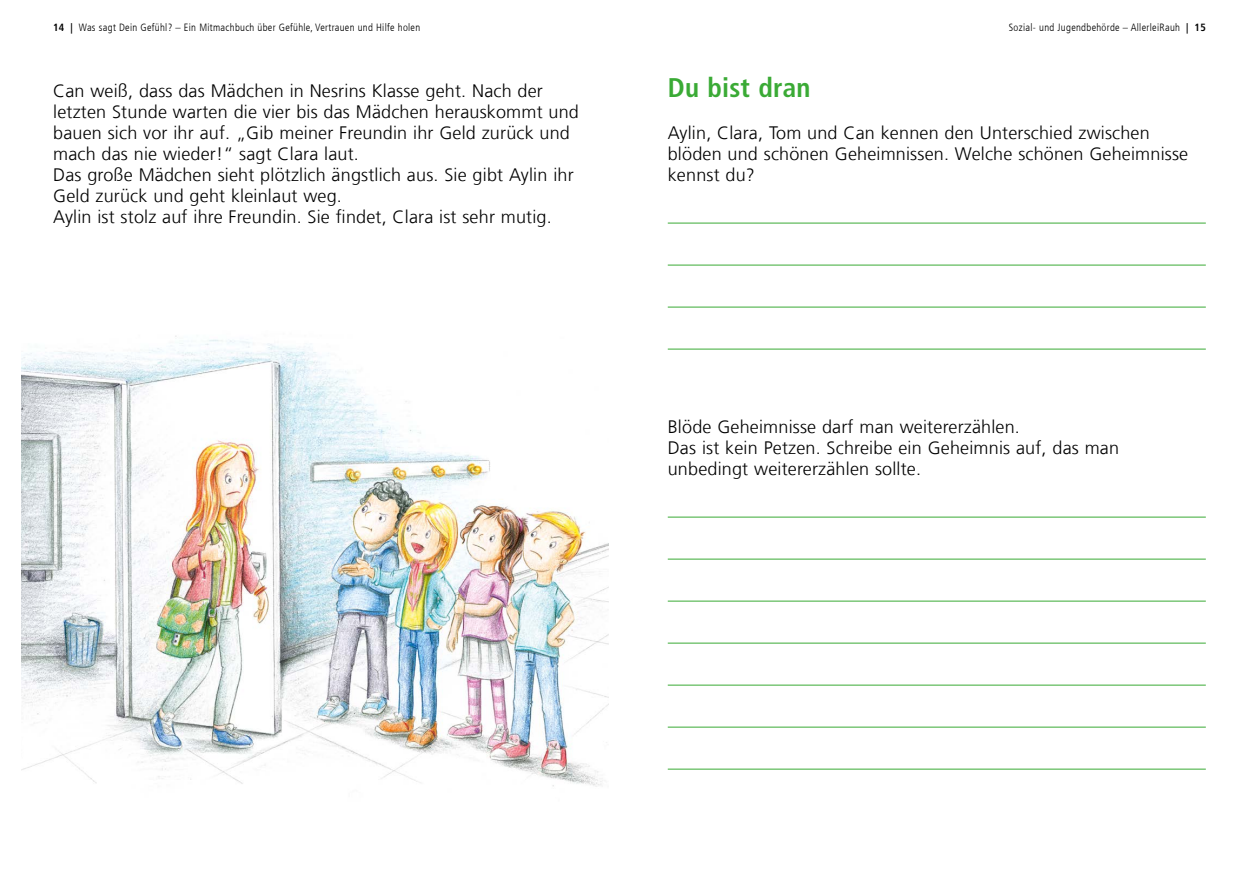
<style>
.page{position:relative;width:1259px;height:893px;background:#fff}
.page>*{position:absolute;margin:0;border:0;box-sizing:border-box;transform-origin:0 0}
.t1{font:700 condensed 27px "Frutiger For Karlsruhe";letter-spacing:.01em;color:#3aaa35}
.t2{font:300 18px/21px "Frutiger For Karlsruhe";letter-spacing:.01em;color:#000}
.t3{font:300 condensed 10.5px "Frutiger For Karlsruhe";letter-spacing:.03em;color:#000}
.s1{font-weight:700}
</style>
<div class="page">
<img style="left:21px;top:336px;width:587px;height:451px">
<hr style="left:668px;top:223px;width:537px;height:1px;background:#3aaa35">
<hr style="left:668px;top:265px;width:537px;height:1px;background:#3aaa35">
<hr style="left:668px;top:307px;width:537px;height:1px;background:#3aaa35">
<hr style="left:668px;top:349px;width:537px;height:1px;background:#3aaa35">
<hr style="left:668px;top:517px;width:537px;height:1px;background:#3aaa35">
<hr style="left:668px;top:559px;width:537px;height:1px;background:#3aaa35">
<hr style="left:668px;top:601px;width:537px;height:1px;background:#3aaa35">
<hr style="left:668px;top:643px;width:537px;height:1px;background:#3aaa35">
<hr style="left:668px;top:685px;width:537px;height:1px;background:#3aaa35">
<hr style="left:668px;top:727px;width:537px;height:1px;background:#3aaa35">
<hr style="left:668px;top:769px;width:537px;height:1px;background:#3aaa35">
<p class="t3" style="left:53px;top:21px;width:369px"><span class="s1">14 |</span> Was sagt Dein Gefühl? – Ein Mitmachbuch über Gefühle, Vertrauen und Hilfe holen</p>
<p class="t3" style="left:1009px;top:21px;width:198px">Sozial- und Jugendbehörde – AllerleiRauh <span class="s1">| 15</span></p>
<p class="t2" style="left:53px;top:80px;width:527px">Can weiß, dass das Mädchen in Nesrins Klasse geht. Nach der letzten Stunde warten die vier bis das Mädchen herauskommt und bauen sich vor ihr auf. „Gib meiner Freundin ihr Geld zurück und mach das nie wieder!“ sagt Clara laut.<br>Das große Mädchen sieht plötzlich ängstlich aus. Sie gibt Aylin ihr Geld zurück und geht kleinlaut weg.<br>Aylin ist stolz auf ihre Freundin. Sie findet, Clara ist sehr mutig.</p>
<h1 class="t1" style="left:668px;top:71px;width:144px">Du bist dran</h1>
<p class="t2" style="left:668px;top:122px;width:522px">Aylin, Clara, Tom und Can kennen den Unterschied zwischen blöden und schönen Geheimnissen. Welche schönen Geheimnisse kennst du?</p>
<p class="t2" style="left:668px;top:416px;width:453px">Blöde Geheimnisse darf man weitererzählen.<br>Das ist kein Petzen. Schreibe ein Geheimnis auf, das man unbedingt weitererzählen sollte.</p>
</div>
